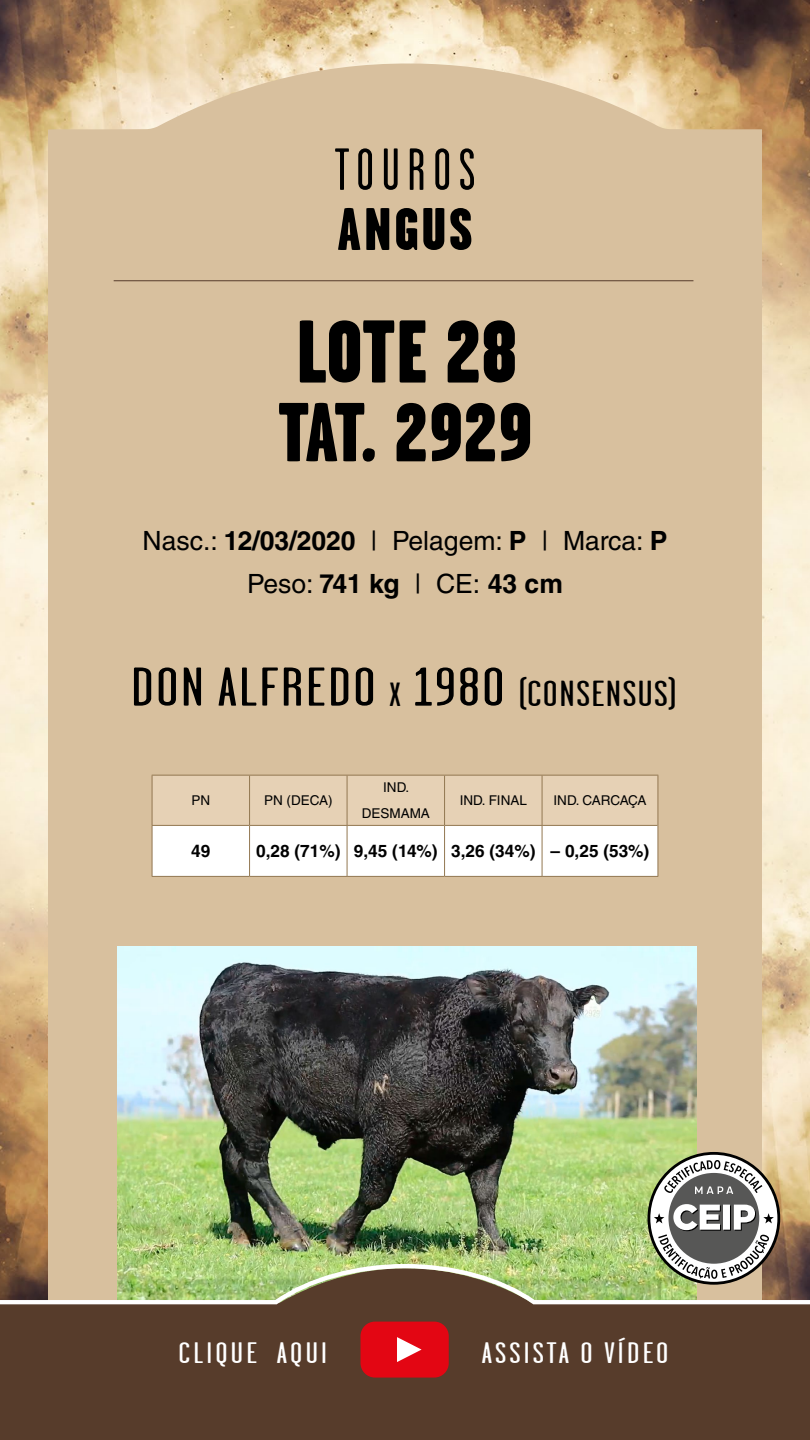
<style>
.page{position:relative;width:810px;height:1440px;background:#fff}
.page>*{position:absolute;margin:0;border:0;box-sizing:border-box;transform-origin:0 0}
.t1{font:900 88.8px "Garage Gothic";letter-spacing:-.005em;color:#000}
.t2{font:900 83.47px "Garage Gothic";color:#000}
.t3{font:900 60px "Garage Gothic";letter-spacing:.05em;color:#000}
.t4{font:59.25px "Garage Gothic";letter-spacing:.13em;color:#000}
.t5{font:54.53px "Garage Gothic";letter-spacing:.03em;color:#000;scale:1.37 1}
.t6{font:29.62px "Garage Gothic";letter-spacing:.08em;color:#fff;scale:1.37 1}
.t7{font:26.55px/43.4px "Helvetica LT Std";color:#000;text-align:center}
.t8{font:700 17.25px "Helvetica LT Std";color:#000}
.t9{font:13.5px/25.2px "Helvetica LT Std";color:#000;text-align:center}
.s1{font-weight:700}
.s2{font-size:33.53px}
.s3{font-size:36.22px}
</style>
<div class="page">
<img style="left:0;top:0;width:810px;height:1204px">
<div style="left:48px;top:60px;width:714px;height:1144px;background:#d8c09e"></div>
<img style="left:118px;top:947px;width:578px;height:257px">
<div style="left:0;top:1304px;width:810px;height:136px;background:#573c2b"></div>
<div style="left:360px;top:1322px;width:89px;height:56px;background:#e30613;border-radius:15px"></div>
<svg style="left:397px;top:1337px;width:25px;height:25px"></svg>
<div style="left:151px;top:341px;width:508px;height:91px;background:#d8c09e"></div>
<svg style="left:153px;top:776px;width:505px;height:100px"></svg>
<hr style="left:152px;top:775px;width:98px;height:1px;background:#927751">
<hr style="left:152px;top:776px;width:1px;height:49px;background:#927751">
<hr style="left:250px;top:775px;width:97px;height:1px;background:#927751">
<hr style="left:249px;top:776px;width:1px;height:49px;background:#927751">
<hr style="left:347px;top:775px;width:98px;height:1px;background:#927751">
<hr style="left:347px;top:776px;width:1px;height:49px;background:#927751">
<hr style="left:445px;top:775px;width:97px;height:1px;background:#927751">
<hr style="left:444px;top:776px;width:1px;height:49px;background:#927751">
<hr style="left:542px;top:775px;width:116px;height:1px;background:#927751">
<hr style="left:542px;top:776px;width:1px;height:49px;background:#927751">
<hr style="left:152px;top:825px;width:98px;height:1px;background:#927751">
<hr style="left:152px;top:826px;width:1px;height:50px;background:#927751">
<hr style="left:250px;top:825px;width:97px;height:1px;background:#927751">
<hr style="left:249px;top:826px;width:1px;height:50px;background:#927751">
<hr style="left:347px;top:825px;width:98px;height:1px;background:#927751">
<hr style="left:347px;top:826px;width:1px;height:50px;background:#927751">
<hr style="left:445px;top:825px;width:97px;height:1px;background:#927751">
<hr style="left:444px;top:826px;width:1px;height:50px;background:#927751">
<hr style="left:542px;top:825px;width:116px;height:1px;background:#927751">
<hr style="left:542px;top:826px;width:1px;height:50px;background:#927751">
<hr style="left:152px;top:876px;width:98px;height:1px;background:#927751">
<hr style="left:250px;top:876px;width:97px;height:1px;background:#927751">
<hr style="left:347px;top:876px;width:98px;height:1px;background:#927751">
<hr style="left:445px;top:876px;width:97px;height:1px;background:#927751">
<hr style="left:542px;top:876px;width:116px;height:1px;background:#927751">
<hr style="left:658px;top:776px;width:1px;height:49px;background:#927751">
<hr style="left:658px;top:825px;width:1px;height:51px;background:#927751">
<svg style="left:649px;top:1153px;width:130px;height:130px"></svg>
<div style="left:668px;top:1173px;width:91px;height:91px;background:#575756;border-radius:50%"></div>
<svg style="left:664px;top:1160px;width:98px;height:34px"></svg>
<img style="left:0;top:1204px;width:810px;height:100px">
<hr style="left:114px;top:280px;width:579px;height:1px;background:#573c2b">
<h3 class="t4" style="left:335px;top:139px;width:142px">TOUROS</h3>
<h3 class="t3" style="left:337px;top:196px;width:137px">ANGUS</h3>
<h1 class="t1" style="left:296px;top:303px;width:223px">LOTE 28</h1>
<h2 class="t2" style="left:277px;top:386px;width:257px">TAT. 2929</h2>
<p class="t7" style="left:143px;top:518px;width:526px">Nasc.: <span class="s1">12/03/2020</span> | Pelagem: <span class="s1">P</span> | Marca: <span class="s1">P<br></span>Peso: <span class="s1">741 kg</span> | CE: <span class="s1">43 cm</span></p>
<h3 class="t5" style="left:131px;top:659px;width:400px">DON ALFREDO <span class="s2">X</span> 1980 <span class="s3">(CONSENSUS)</span></h3>
<p class="t9" style="left:191px;top:788px;width:20px">PN</p>
<p class="t9" style="left:264px;top:788px;width:70px">PN (DECA)</p>
<p class="t9" style="left:362px;top:775px;width:70px">IND.<br>DESMAMA</p>
<p class="t9" style="left:460px;top:788px;width:69px">IND. FINAL</p>
<p class="t9" style="left:554px;top:788px;width:94px">IND. CARCAÇA</p>
<p class="t8" style="left:191px;top:840px;width:21px">49</p>
<p class="t8" style="left:256px;top:840px;width:395px">0,28 (71%) 9,45 (14%) 3,26 (34%) – 0,25 (53%)</p>
<p class="t6" style="left:179px;top:1337px;width:110px">CLIQUE AQUI</p>
<p class="t6" style="left:482px;top:1337px;width:138px">ASSISTA O VÍDEO</p>
</div>
